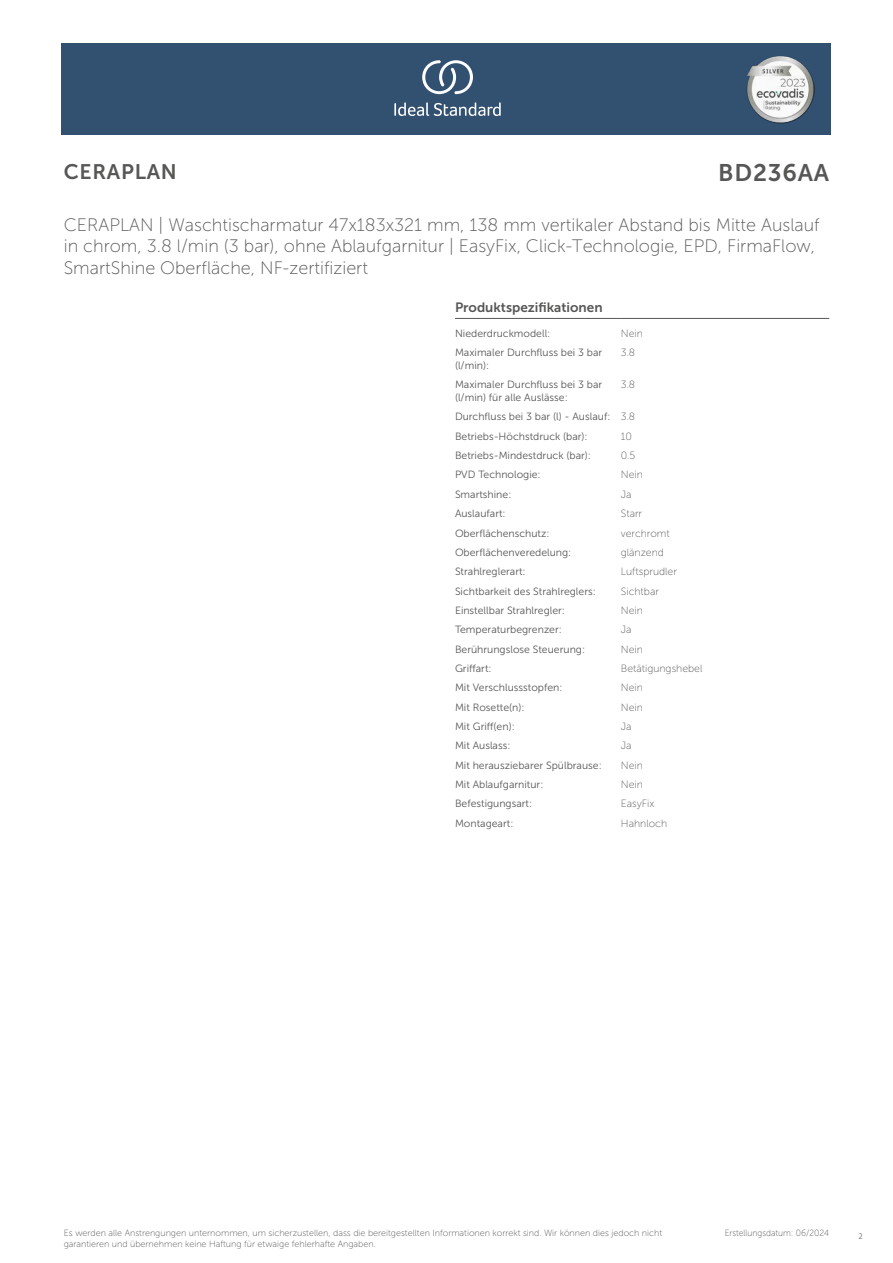
<style>
.page{position:relative;width:893px;height:1263px;background:#fff}
.page>*{position:absolute;margin:0;border:0;box-sizing:border-box;transform-origin:0 0}
.t1{font:24px "Museo Sans 700";letter-spacing:.035em;color:#575756}
.t2{font:21px "Museo Sans 700";letter-spacing:.035em;color:#575756}
.t3{font:18px/21.6px "Museo Sans 100";color:#575756}
.t4{font:13.5px "Museo Sans 700";color:#575756}
.t5{font:10.5px/12.6px "Museo Sans 300";color:#575756}
.t6{font:10.5px "Museo Sans 100";color:#575756}
.t7{font:9px/10.8px "Museo Sans 100";color:#575756}
.t8{font:9px "Museo Sans 100";color:#575756;scale:.95 1}
.t9{font:300 9px "Calibri";color:#575756;scale:.95 1}
.s1{font-family:"Museo Sans 100"}
</style>
<div class="page">
<div style="left:62px;top:43px;width:769px;height:91px;background:#325070"></div>
<hr style="left:455px;top:318px;width:166px;height:1px;background:#575756">
<hr style="left:621px;top:318px;width:208px;height:1px;background:#575756">
<svg style="left:394px;top:102px;width:107px;height:14px"></svg>
<svg style="left:422px;top:60px;width:51px;height:34px"></svg>
<img style="left:746px;top:56px;width:68px;height:67px">
<h2 class="t2" style="left:64px;top:160px;width:115px">CERAPLAN</h2>
<h1 class="t1" style="left:718px;top:160px;width:112px">BD236AA</h1>
<h3 class="t3" style="left:64px;top:214px;width:757px">CERAPLAN | Waschtischarmatur 47x183x321 mm, 138 mm vertikaler Abstand bis Mitte Auslauf in chrom, 3.8 l/min (3 bar), ohne Ablaufgarnitur | EasyFix, Click-Technologie, EPD, FirmaFlow,<br>SmartShine Oberfläche, NF-zertifiziert</h3>
<p class="t4" style="left:455px;top:300px;width:149px">Produktspezifikationen</p>
<p class="t5" style="left:455px;top:327px;width:97px">Niederdruckmodell:</p>
<p class="t6" style="left:621px;top:328px;width:24px">Nein</p>
<p class="t5" style="left:455px;top:347px;width:149px">Maximaler Durchfluss bei 3 bar (l/min):</p>
<p class="t6" style="left:621px;top:347px;width:16px">3.8</p>
<p class="t5" style="left:455px;top:379px;width:149px">Maximaler Durchfluss bei 3 bar (l/min) für alle Auslässe:</p>
<p class="t6" style="left:621px;top:379px;width:16px">3.8</p>
<p class="t5" style="left:455px;top:407px;width:182px;line-height:19.4px">Durchfluss bei 3 bar (l) - Auslauf: <span class="s1">3.8<br></span>Betriebs-Höchstdruck (bar):</p>
<p class="t6" style="left:621px;top:431px;width:13px">10</p>
<p class="t5" style="left:455px;top:449px;width:137px">Betriebs-Mindestdruck (bar):</p>
<p class="t6" style="left:621px;top:450px;width:16px">0.5</p>
<p class="t5" style="left:455px;top:469px;width:87px">PVD Technologie:</p>
<p class="t6" style="left:621px;top:469px;width:24px">Nein</p>
<p class="t5" style="left:455px;top:488px;width:58px">Smartshine:</p>
<p class="t6" style="left:621px;top:489px;width:12px">Ja</p>
<p class="t5" style="left:455px;top:507px;width:52px">Auslaufart:</p>
<p class="t6" style="left:621px;top:508px;width:23px">Starr</p>
<p class="t5" style="left:455px;top:527px;width:96px">Oberflächenschutz:</p>
<p class="t6" style="left:621px;top:527px;width:50px">verchromt</p>
<p class="t5" style="left:455px;top:546px;width:118px">Oberflächenveredelung:</p>
<p class="t6" style="left:621px;top:547px;width:45px">glänzend</p>
<p class="t5" style="left:455px;top:565px;width:72px">Strahlreglerart:</p>
<p class="t6" style="left:621px;top:566px;width:58px">Luftsprudler</p>
<p class="t5" style="left:455px;top:585px;width:142px">Sichtbarkeit des Strahlreglers:</p>
<p class="t6" style="left:621px;top:585px;width:40px">Sichtbar</p>
<p class="t5" style="left:455px;top:604px;width:111px">Einstellbar Strahlregler:</p>
<p class="t6" style="left:621px;top:605px;width:24px">Nein</p>
<p class="t5" style="left:455px;top:623px;width:108px">Temperaturbegrenzer:</p>
<p class="t6" style="left:621px;top:624px;width:12px">Ja</p>
<p class="t5" style="left:455px;top:643px;width:132px">Berührungslose Steuerung:</p>
<p class="t6" style="left:621px;top:643px;width:24px">Nein</p>
<p class="t5" style="left:455px;top:662px;width:38px">Griffart:</p>
<p class="t6" style="left:621px;top:663px;width:83px">Betätigungshebel</p>
<p class="t5" style="left:455px;top:681px;width:109px">Mit Verschlussstopfen:</p>
<p class="t6" style="left:621px;top:682px;width:24px">Nein</p>
<p class="t5" style="left:455px;top:701px;width:71px">Mit Rosette(n):</p>
<p class="t6" style="left:621px;top:701px;width:24px">Nein</p>
<p class="t5" style="left:455px;top:720px;width:61px">Mit Griff(en):</p>
<p class="t6" style="left:621px;top:721px;width:12px">Ja</p>
<p class="t5" style="left:455px;top:739px;width:57px">Mit Auslass:</p>
<p class="t6" style="left:621px;top:740px;width:12px">Ja</p>
<p class="t5" style="left:455px;top:759px;width:148px">Mit herausziebarer Spülbrause:</p>
<p class="t6" style="left:621px;top:759px;width:24px">Nein</p>
<p class="t5" style="left:455px;top:778px;width:90px">Mit Ablaufgarnitur:</p>
<p class="t6" style="left:621px;top:779px;width:24px">Nein</p>
<p class="t5" style="left:455px;top:798px;width:79px">Befestigungsart:</p>
<p class="t6" style="left:621px;top:798px;width:35px">EasyFix</p>
<p class="t5" style="left:455px;top:817px;width:60px">Montageart:</p>
<p class="t6" style="left:621px;top:818px;width:48px">Hahnloch</p>
<p class="t7" style="left:64px;top:1227px;width:600px">Es werden alle Anstrengungen unternommen, um sicherzustellen, dass die bereitgestellten Informationen korrekt sind. Wir können dies jedoch nicht garantieren und übernehmen keine Haftung für etwaige fehlerhafte Angaben.</p>
<p class="t8" style="left:725px;top:1228px;width:111px">Erstellungsdatum: 06/2024</p>
<p class="t9" style="left:858px;top:1230px;width:6px">2</p>
</div>
